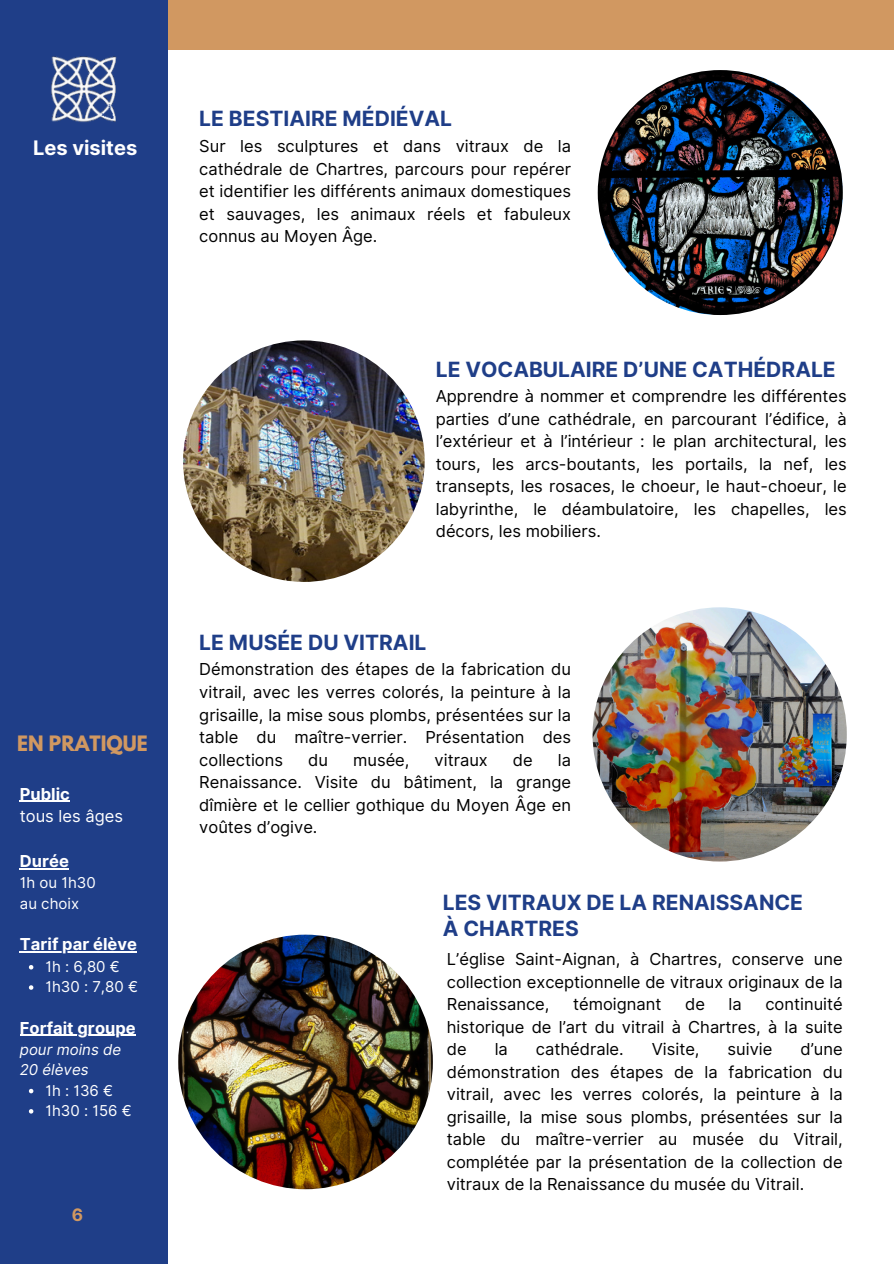
<style>
.page{position:relative;width:894px;height:1264px;background:#fff}
.page>*{position:absolute;margin:0;border:0;box-sizing:border-box;transform-origin:0 0}
.t1{font:700 21px/25.8px "Inter";color:#1f3e88}
.t2{font:700 19.95px "Inter";color:#fff}
.t3{font:19.95px "Inter";color:#fff}
.t4{font:700 18.75px "League Spartan";color:#d19861}
.t5{font:700 17.1px "Inter";color:#d19861}
.t6{font:16.5px/22.5px "Inter";color:#000;text-align:justify}
.t7{font:700 16.5px "Inter";color:#fff}
.t8{font:16.5px "Inter";color:#fff}
.t9{font:15px "Inter";color:#fff}
.t10{font:italic 15px "Inter";color:#fff}
</style>
<div class="page">
<img style="left:178px;top:934px;width:255px;height:255px;border-radius:50%">
<img style="left:592px;top:607px;width:254px;height:254px;border-radius:50%">
<div style="left:144px;top:0;width:749px;height:50px;background:#d19861"></div>
<div style="left:0;top:0;width:168px;height:1263px;background:#1f3e88"></div>
<img style="left:183px;top:340px;width:241px;height:242px;border-radius:50%">
<img style="left:597px;top:70px;width:245px;height:245px;border-radius:50%">
<hr style="left:20px;top:800px;width:50px;height:1px;background:#fff">
<hr style="left:20px;top:868px;width:49px;height:1px;background:#fff">
<hr style="left:20px;top:951px;width:117px;height:1px;background:#fff">
<svg style="left:29px;top:965px;width:4px;height:4px"></svg>
<svg style="left:29px;top:985px;width:4px;height:4px"></svg>
<hr style="left:20px;top:1034px;width:116px;height:1px;background:#fff">
<svg style="left:29px;top:1088px;width:4px;height:5px"></svg>
<svg style="left:29px;top:1109px;width:4px;height:4px"></svg>
<p class="t2" style="left:33px;top:136px;width:106px">Les visites</p>
<p class="t3" style="left:58px;top:137px;width:64px">Visites</p>
<h1 class="t4" style="left:17px;top:734px;width:132px">EN PRATIQUE</h1>
<p class="t7" style="left:20px;top:783px;width:52px">Public</p>
<p class="t8" style="left:20px;top:806px;width:104px">tous les âges</p>
<p class="t7" style="left:20px;top:851px;width:51px">Durée</p>
<p class="t9" style="left:20px;top:874px;width:77px">1h ou 1h30</p>
<p class="t9" style="left:20px;top:894px;width:61px">au choix</p>
<h1 class="t7" style="left:20px;top:934px;width:118px">Tarif par élève</h1>
<p class="t9" style="left:45px;top:957px;width:76px">1h : 6,80 €</p>
<p class="t9" style="left:45px;top:977px;width:94px">1h30 : 7,80 €</p>
<h1 class="t7" style="left:20px;top:1017px;width:117px">Forfait groupe</h1>
<p class="t10" style="left:20px;top:1040px;width:103px">pour moins de</p>
<p class="t10" style="left:20px;top:1060px;width:70px">20 élèves</p>
<h1 class="t9" style="left:45px;top:1081px;width:69px">1h : 136 €</h1>
<p class="t9" style="left:45px;top:1101px;width:88px">1h30 : 156 €</p>
<p class="t5" style="left:72px;top:1204px;width:13px">6</p>
<p class="t5" style="left:66px;top:1204px;width:24px">02</p>
<h5 class="t1" style="left:199px;top:106px;width:254px">LE BESTIAIRE MÉDIÉVAL</h5>
<p class="t6" style="left:199px;top:135px;width:373px">Sur les sculptures et dans vitraux de la cathédrale de Chartres, parcours pour repérer et identifier les différents animaux domestiques et sauvages, les animaux réels et fabuleux connus au Moyen Âge.</p>
<p class="t1" style="left:435px;top:356px;width:401px">LE VOCABULAIRE D’UNE CATHÉDRALE</p>
<p class="t6" style="left:435px;top:385px;width:412px">Apprendre à nommer et comprendre les différentes parties d’une cathédrale, en parcourant l’édifice, à l’extérieur et à l’intérieur : le plan architectural, les tours, les arcs-boutants, les portails, la nef, les transepts, les rosaces, le choeur, le haut-choeur, le labyrinthe, le déambulatoire, les chapelles, les décors, les mobiliers.</p>
<h3 class="t1" style="left:199px;top:629px;width:228px">LE MUSÉE DU VITRAIL</h3>
<h2 class="t6" style="left:199px;top:658px;width:373px">Démonstration des étapes de la fabrication du vitrail, avec les verres colorés, la peinture à la grisaille, la mise sous plombs, présentées sur la table du maître-verrier. Présentation des collections</h2>
<h2 class="t6" style="left:308px;top:748px;width:21px">du</h2>
<h2 class="t6" style="left:353px;top:748px;width:58px">musée,</h2>
<h2 class="t6" style="left:434px;top:748px;width:55px">vitraux</h2>
<h2 class="t6" style="left:513px;top:748px;width:21px">de</h2>
<h2 class="t6" style="left:199px;top:748px;width:373px;text-indent:358px">la Renaissance. Visite du bâtiment, la grange dîmière et le cellier gothique du Moyen Âge en voûtes d’ogive.</h2>
<p class="t1" style="left:442px;top:889px;width:361px">LES VITRAUX DE LA RENAISSANCE<br>À CHARTRES</p>
<h4 class="t6" style="left:446px;top:948px;width:397px">L’église Saint-Aignan, à Chartres, conserve une collection exceptionnelle de vitraux originaux de la Renaissance,</h4>
<h4 class="t6" style="left:446px;top:993px;width:397px;text-indent:318px">continuité historique de l’art du vitrail à Chartres, à la suite de</h4>
<h4 class="t6" style="left:573px;top:993px;width:90px">témoignant</h4>
<h4 class="t6" style="left:685px;top:993px;width:21px">de</h4>
<h4 class="t6" style="left:728px;top:993px;width:15px">la</h4>
<h4 class="t6" style="left:494px;top:1038px;width:15px">la</h4>
<h4 class="t6" style="left:535px;top:1038px;width:89px">cathédrale.</h4>
<h4 class="t6" style="left:651px;top:1038px;width:49px">Visite,</h4>
<h4 class="t6" style="left:727px;top:1038px;width:46px">suivie</h4>
<h4 class="t6" style="left:446px;top:1038px;width:397px;text-indent:353px">d’une démonstration des étapes de la fabrication du vitrail, avec les verres colorés, la peinture à la grisaille, la mise sous plombs, présentées sur la table du maître-verrier au musée du Vitrail, complétée par la présentation de la collection de vitraux de la Renaissance du musée du Vitrail.</h4>
</div>
